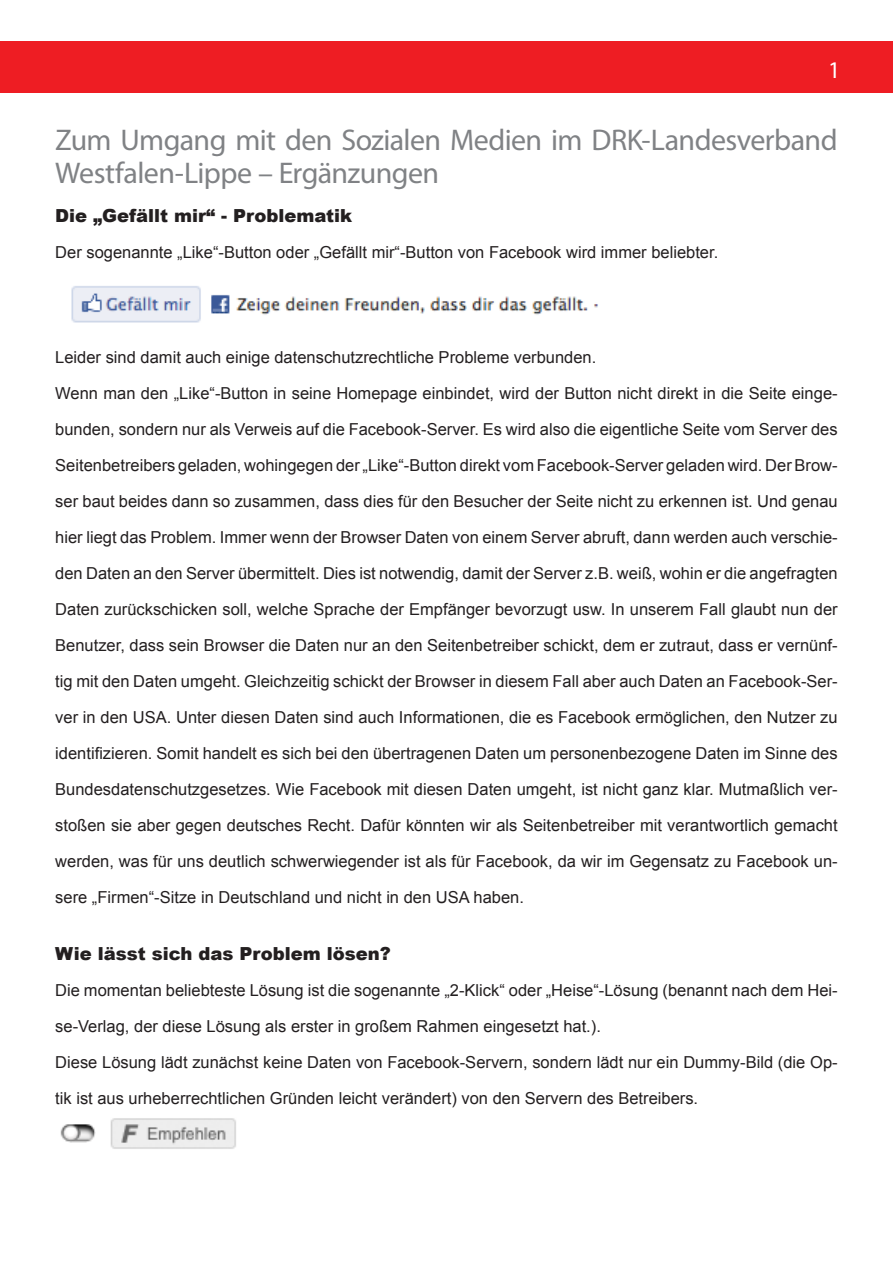
<style>
.page{position:relative;width:893px;height:1263px;background:#fff}
.page>*{position:absolute;margin:0;border:0;box-sizing:border-box;transform-origin:0 0}
.t1{font:30px/33px "Myriad Pro";letter-spacing:-.02em;color:#808285}
.t2{font:24px "Myriad Pro";color:#fff}
.t3{font:900 18px "Arial";color:#231f20}
.t4{font:16.5px/36px "Arial";color:#231f20}
</style>
<div class="page">
<div style="left:0;top:41px;width:893px;height:52px;background:#ee1d23"></div>
<img style="left:71px;top:286px;width:527px;height:37px">
<img style="left:60px;top:1118px;width:176px;height:31px">
<h2 class="t2" style="left:828px;top:55px;width:14px">1</h2>
<h1 class="t1" style="left:55px;top:123px;width:784px">Zum Umgang mit den Sozialen Medien im DRK-Landesverband<br>Westfalen-Lippe – Ergänzungen</h1>
<p class="t3" style="left:55px;top:202px;width:298px">Die „Gefällt mir“ - Problematik</p>
<p class="t4" style="left:55px;top:234px;width:665px">Der sogenannte „Like“-Button oder „Gefällt mir“-Button von Facebook wird immer beliebter.</p>
<p class="t4" style="left:55px;top:339px;width:784px">Leider sind damit auch einige datenschutzrechtliche Probleme verbunden.<br>Wenn man den „Like“-Button in seine Homepage einbindet, wird der Button nicht direkt in die Seite einge&shy;bunden, sondern nur als Verweis auf die Facebook-Server. Es wird also die eigentliche Seite vom Server des Seitenbetreibers geladen, wohingegen der „Like“-Button direkt vom Facebook-Server geladen wird. Der Brow&shy;ser baut beides dann so zusammen, dass dies für den Besucher der Seite nicht zu erkennen ist. Und genau hier liegt das Problem. Immer wenn der Browser Daten von einem Server abruft, dann werden auch verschie&shy;den Daten an den Server übermittelt. Dies ist notwendig, damit der Server z.B. weiß, wohin er die angefragten Daten zurückschicken soll, welche Sprache der Empfänger bevorzugt usw. In unserem Fall glaubt nun der Benutzer, dass sein Browser die Daten nur an den Seitenbetreiber schickt, dem er zutraut, dass er vernünf&shy;tig mit den Daten umgeht. Gleichzeitig schickt der Browser in diesem Fall aber auch Daten an Facebook-Ser&shy;ver in den USA. Unter diesen Daten sind auch Informationen, die es Facebook ermöglichen, den Nutzer zu identifizieren. Somit handelt es sich bei den übertragenen Daten um personenbezogene Daten im Sinne des Bundesdatenschutzgesetzes. Wie Facebook mit diesen Daten umgeht, ist nicht ganz klar. Mutmaßlich ver&shy;stoßen sie aber gegen deutsches Recht. Dafür könnten wir als Seitenbetreiber mit verantwortlich gemacht werden, was für uns deutlich schwerwiegender ist als für Facebook, da wir im Gegensatz zu Facebook un&shy;sere „Firmen“-Sitze in Deutschland und nicht in den USA haben.</p>
<p class="t3" style="left:55px;top:940px;width:337px">Wie lässt sich das Problem lösen?</p>
<p class="t4" style="left:55px;top:972px;width:784px">Die momentan beliebteste Lösung ist die sogenannte „2-Klick“ oder „Heise“-Lösung (benannt nach dem Hei&shy;se-Verlag, der diese Lösung als erster in großem Rahmen eingesetzt hat.).<br>Diese Lösung lädt zunächst keine Daten von Facebook-Servern, sondern lädt nur ein Dummy-Bild (die Op&shy;tik ist aus urheberrechtlichen Gründen leicht verändert) von den Servern des Betreibers.</p>
</div>
